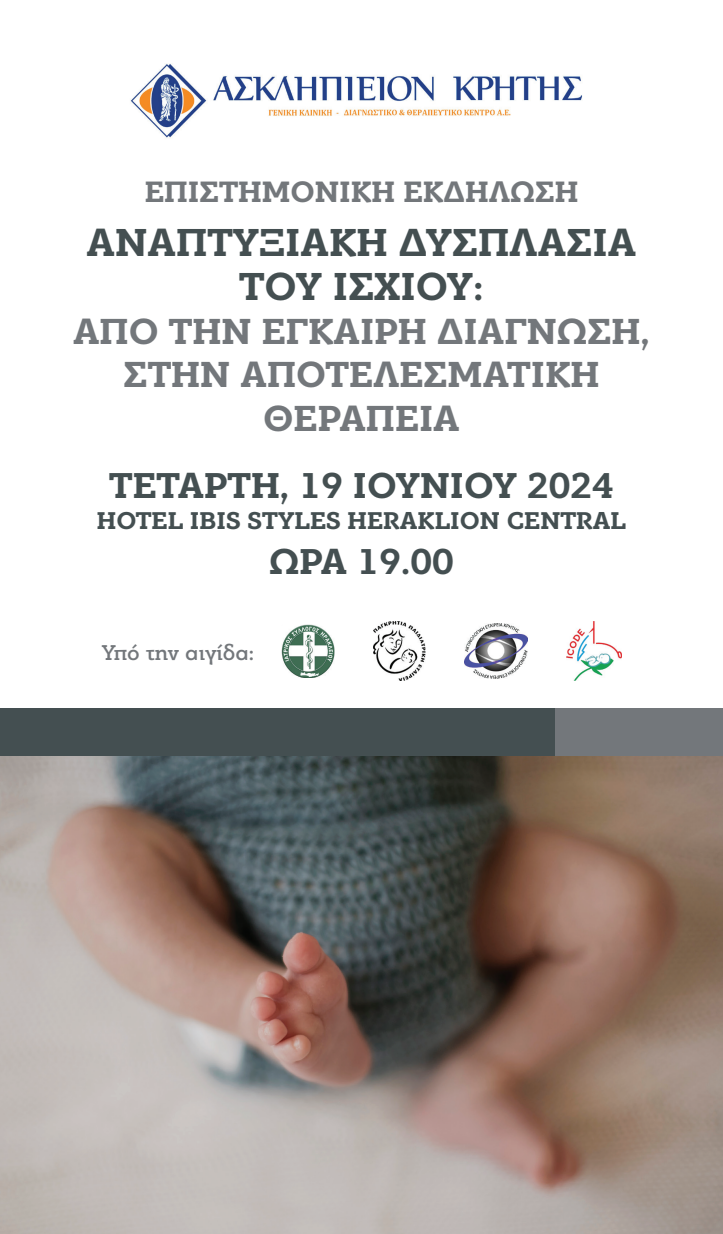
<style>
.page{position:relative;width:723px;height:1234px;background:#fff}
.page>*{position:absolute;margin:0;border:0;box-sizing:border-box;transform-origin:0 0}
.t1{font:700 40.95px/44px "PF Bague Slab Pro";color:#444f51;text-align:center}
.t2{font:700 38.1px/44px "PF Bague Slab Pro";color:#73777b;text-align:center}
.t3{font:700 37.8px "PF Bague Slab Pro";color:#444f51}
.t4{font:700 30.9px "PF Bague Slab Pro";color:#73777b}
.t5{font:700 25.5px "PF Bague Slab Pro";color:#444f51}
.t6{font:500 22.5px "PF Bague Slab Pro";color:#73777b}
</style>
<div class="page">
<img style="left:0;top:755px;width:723px;height:478px">
<img style="left:130px;top:64px;width:452px;height:74px">
<div style="left:0;top:708px;width:568px;height:47px;background:#444f51"></div>
<div style="left:555px;top:708px;width:168px;height:47px;background:#73777b"></div>
<img style="left:465px;top:623px;width:63px;height:55px">
<img style="left:282px;top:624px;width:52px;height:53px">
<img style="left:373px;top:621px;width:53px;height:59px">
<img style="left:566px;top:621px;width:55px;height:59px">
<p class="t4" style="left:145px;top:173px;width:435px">ΕΠΙΣΤΗΜΟΝΙΚΉ ΕΚΔΉΛΩΣΗ</p>
<p class="t1" style="left:87px;top:221px;width:528px">ΑΝΑΠΤΥΞΙΑΚΉ ΔΥΣΠΛΑΣΊΑ<br>ΤΟΥ ΙΣΧΊΟΥ:</p>
<p class="t2" style="left:73px;top:310px;width:578px">ΑΠΌ ΤΗΝ ΈΓΚΑΙΡΗ ΔΙΆΓΝΩΣΗ,<br>ΣΤΗΝ ΑΠΟΤΕΛΕΣΜΑΤΙΚΉ<br>ΘΕΡΑΠΕΊΑ</p>
<p class="t3" style="left:109px;top:463px;width:506px">ΤΕΤΆΡΤΗ, 19 ΙΟΥΝΊΟΥ 2024</p>
<p class="t5" style="left:97px;top:505px;width:531px">HOTEL IBIS STYLES HERAKLION CENTRAL</p>
<p class="t3" style="left:269px;top:539px;width:186px">ΏΡΑ 19.00</p>
<p class="t6" style="left:102px;top:639px;width:154px">Υπό την αιγίδα:</p>
</div>
